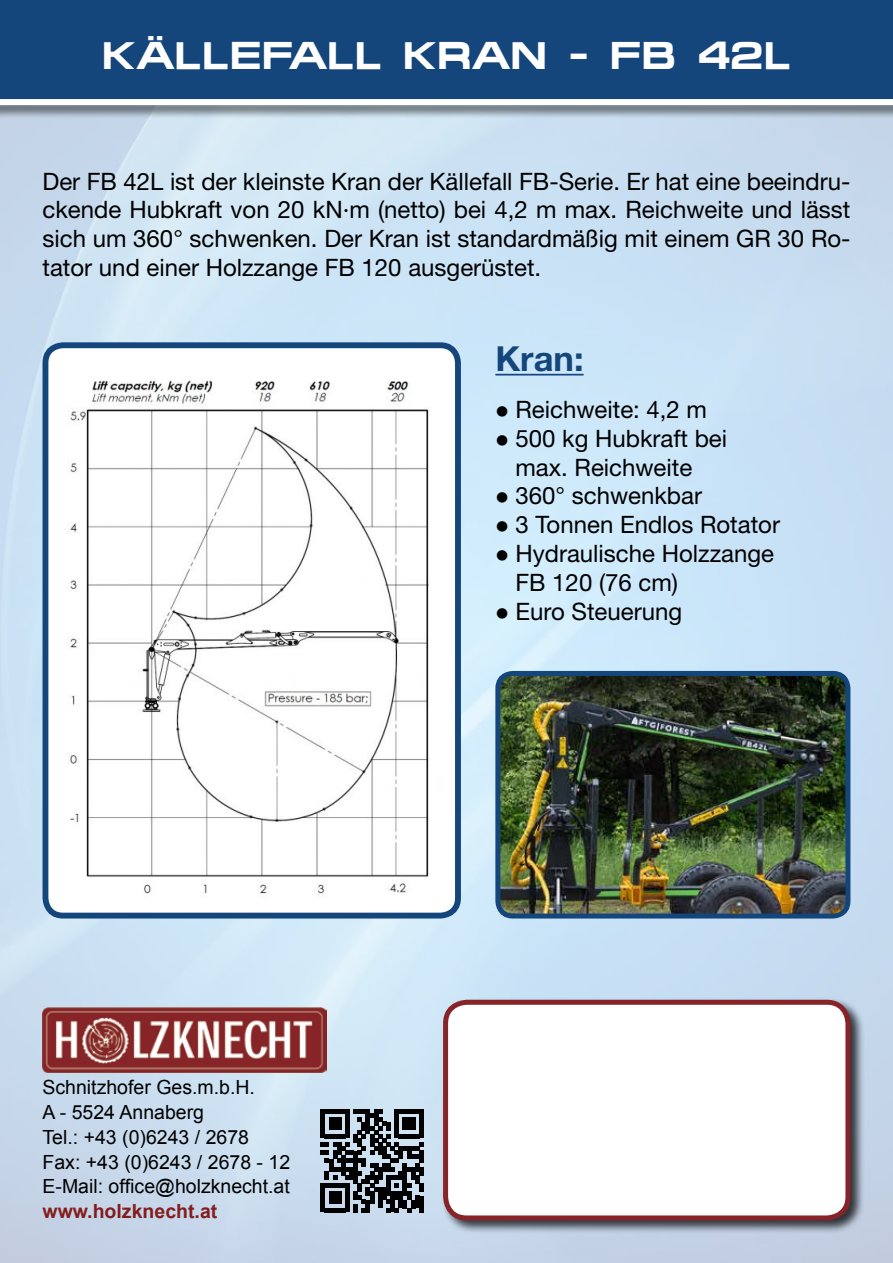
<style>
.page{position:relative;width:893px;height:1263px;background:#fff}
.page>*{position:absolute;margin:0;border:0;box-sizing:border-box;transform-origin:0 0}
.t1{font:700 39px "Micro Extend FLF";color:#fff}
.t2{font:700 34.5px "Helvetica Neue LT Std";color:#14467c}
.t3{font:24px/28.8px "Helvetica Neue LT Std";color:#000}
.t4{font:19.5px/24.8px "Arial";color:#000}
.t5{font:700 19.5px "Arial";color:#831d1e}
</style>
<div class="page">
<img style="left:0;top:119px;width:893px;height:1144px">
<img style="left:498px;top:673px;width:350px;height:243px">
<div style="left:495px;top:671px;width:355px;height:247px;border:5px solid #14467c;border-radius:15px"></div>
<img style="left:43px;top:1008px;width:284px;height:64px">
<div style="left:45px;top:345px;width:413px;height:570px;background:#fff;border-radius:18px"></div>
<img style="left:45px;top:380px;width:413px;height:535px">
<div style="left:43px;top:342px;width:418px;height:576px;border:6px solid #14467c;border-radius:18px"></div>
<hr style="left:495px;top:374px;width:89px;height:1px;background:#14467c">
<div style="left:0;top:0;width:893px;height:102px;background:#14467c"></div>
<div style="left:0;top:97px;width:893px;height:22px;background:#000;opacity:.75"></div>
<div style="left:0;top:99px;width:893px;height:6px;background:#fff"></div>
<div style="left:441px;top:997px;width:424px;height:237px;background:#000;opacity:.75"></div>
<div style="left:446px;top:1002px;width:402px;height:216px;background:#fff;border-radius:21px"></div>
<div style="left:443px;top:1000px;width:407px;height:220px;border:5px solid #862427;border-radius:21px"></div>
<svg style="left:321px;top:1109px;width:102px;height:103px"></svg>
<hr style="left:419px;top:1196px;width:4px;height:16px;background:#000">
<h1 class="t1" style="left:102px;top:33px;width:691px">KÄLLEFALL KRAN - FB 42L</h1>
<p class="t3" style="left:43px;top:166px;width:809px;text-align:justify">Der FB 42L ist der kleinste Kran der Källefall FB-Serie. Er hat eine beeindru&shy;ckende Hubkraft von 20 kN·m (netto) bei 4,2 m max. Reichweite und lässt sich um 360° schwenken. Der Kran ist standardmäßig mit einem GR 30 Ro&shy;tator und einer Holzzange FB 120 ausgerüstet.</p>
<p class="t4" style="left:43px;top:1075px;width:249px">Schnitzhofer Ges.m.b.H.<br>A - 5524 Annaberg<br>Tel.: +43 (0)6243 / 2678<br>Fax: +43 (0)6243 / 2678 - 12<br>E-Mail: office@holzknecht.at</p>
<p class="t5" style="left:43px;top:1197px;width:176px">www.holzknecht.at</p>
<h2 class="t2" style="left:495px;top:338px;width:90px">Kran:</h2>
<p class="t3" style="left:495px;top:395px;width:213px">● Reichweite: 4,2 m</p>
<p class="t3" style="left:515px;top:424px;width:213px;text-indent:-20px">● 500 kg Hubkraft bei max. Reichweite</p>
<p class="t3" style="left:495px;top:481px;width:208px">● 360° schwenkbar</p>
<p class="t3" style="left:495px;top:510px;width:286px">● 3 Tonnen Endlos Rotator</p>
<p class="t3" style="left:515px;top:539px;width:260px;text-indent:-20px">● Hydraulische Holzzange<br>FB 120 (76 cm)</p>
<p class="t3" style="left:495px;top:596px;width:188px">● Euro Steuerung</p>
</div>
